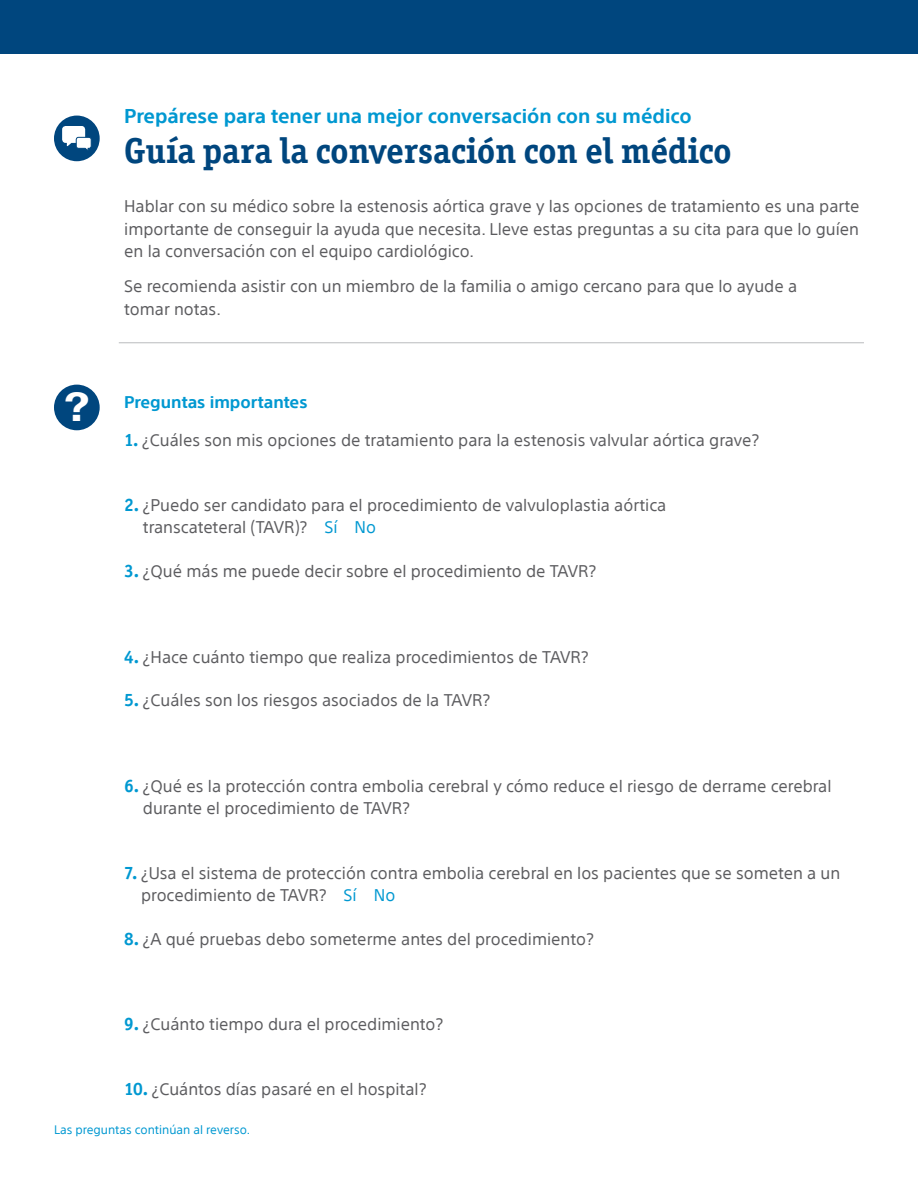
<style>
.page{position:relative;width:918px;height:1188px;background:#fff}
.page>*{position:absolute;margin:0;border:0;box-sizing:border-box;transform-origin:0 0}
.t1{font:700 39.45px "Helvetica Neue";color:#fff;scale:1.16 1}
.t2{font:700 36px "Officina Ser ITC Std";color:#00467e}
.t3{font:700 19.5px "SST";color:#0098d1}
.t4{font:16.5px/22.5px "SST";color:#5c5c5f}
.t5{font:700 16.5px "SST";color:#0098d1}
.t6{font:12px "SST";color:#0098d1}
.s1{font-family:"Officina Ser ITC Std";font-weight:700;font-size:18px;color:#0098d1}
.s2{color:#0098d1}
</style>
<div class="page">
<hr style="left:119px;top:342px;width:745px;height:1px;background:#babbbe">
<div style="left:54px;top:385px;width:46px;height:45px;background:#00467e;border-radius:50%"></div>
<div style="left:54px;top:116px;width:46px;height:45px;background:#00467e;border-radius:50%"></div>
<svg style="left:62px;top:126px;width:30px;height:24px"></svg>
<div style="left:0;top:0;width:918px;height:54px;background:#00467e"></div>
<p class="t3" style="left:124px;top:105px;width:569px">Prepárese para tener una mejor conversación con su médico</p>
<p class="t1" style="left:64px;top:383px;width:24px">?</p>
<p class="t2" style="left:124px;top:129px;width:609px">Guía para la conversación con el médico</p>
<p class="t4" style="left:124px;top:195px;width:737px;text-align:justify">Hablar con su médico sobre la estenosis aórtica grave y las opciones de tratamiento es una parte importante de conseguir la ayuda que necesita. Lleve estas preguntas a su cita para que lo guíen en la conversación con el equipo cardiológico.</p>
<p class="t4" style="left:124px;top:275px;width:674px">Se recomienda asistir con un miembro de la familia o amigo cercano para que lo ayude a tomar notas.</p>
<p class="t5" style="left:124px;top:392px;width:185px">Preguntas importantes</p>
<p class="t4" style="left:124px;top:429px;width:637px"><span class="s1">1.</span> ¿Cuáles son mis opciones de tratamiento para la estenosis valvular aórtica grave?</p>
<p class="t4" style="left:143px;top:493px;width:525px;text-indent:-19px"><span class="s1">2.</span> ¿Puedo ser candidato para el procedimiento de valvuloplastia aórtica transcateteral (TAVR)? <span class="s2">Sí No</span></p>
<p class="t4" style="left:124px;top:560px;width:473px"><span class="s1">3.</span> ¿Qué más me puede decir sobre el procedimiento de TAVR?</p>
<p class="t4" style="left:124px;top:645px;width:466px"><span class="s1">4.</span> ¿Hace cuánto tiempo que realiza procedimientos de TAVR?</p>
<p class="t4" style="left:124px;top:689px;width:367px"><span class="s1">5.</span> ¿Cuáles son los riesgos asociados de la TAVR?</p>
<p class="t4" style="left:143px;top:774px;width:690px;text-indent:-19px"><span class="s1">6.</span> ¿Qué es la protección contra embolia cerebral y cómo reduce el riesgo de derrame cerebral durante el procedimiento de TAVR?</p>
<p class="t4" style="left:141px;top:861px;width:701px;text-indent:-17px"><span class="s1">7.</span> ¿Usa el sistema de protección contra embolia cerebral en los pacientes que se someten a un procedimiento de TAVR? <span class="s2">Sí No</span></p>
<p class="t4" style="left:124px;top:927px;width:471px"><span class="s1">8.</span> ¿A qué pruebas debo someterme antes del procedimiento?</p>
<p class="t4" style="left:124px;top:1013px;width:320px"><span class="s1">9.</span> ¿Cuánto tiempo dura el procedimiento?</p>
<p class="t4" style="left:124px;top:1077px;width:304px"><span class="s1">10.</span> ¿Cuántos días pasaré en el hospital?</p>
<p class="t6" style="left:54px;top:1123px;width:198px">Las preguntas continúan al reverso.</p>
</div>
